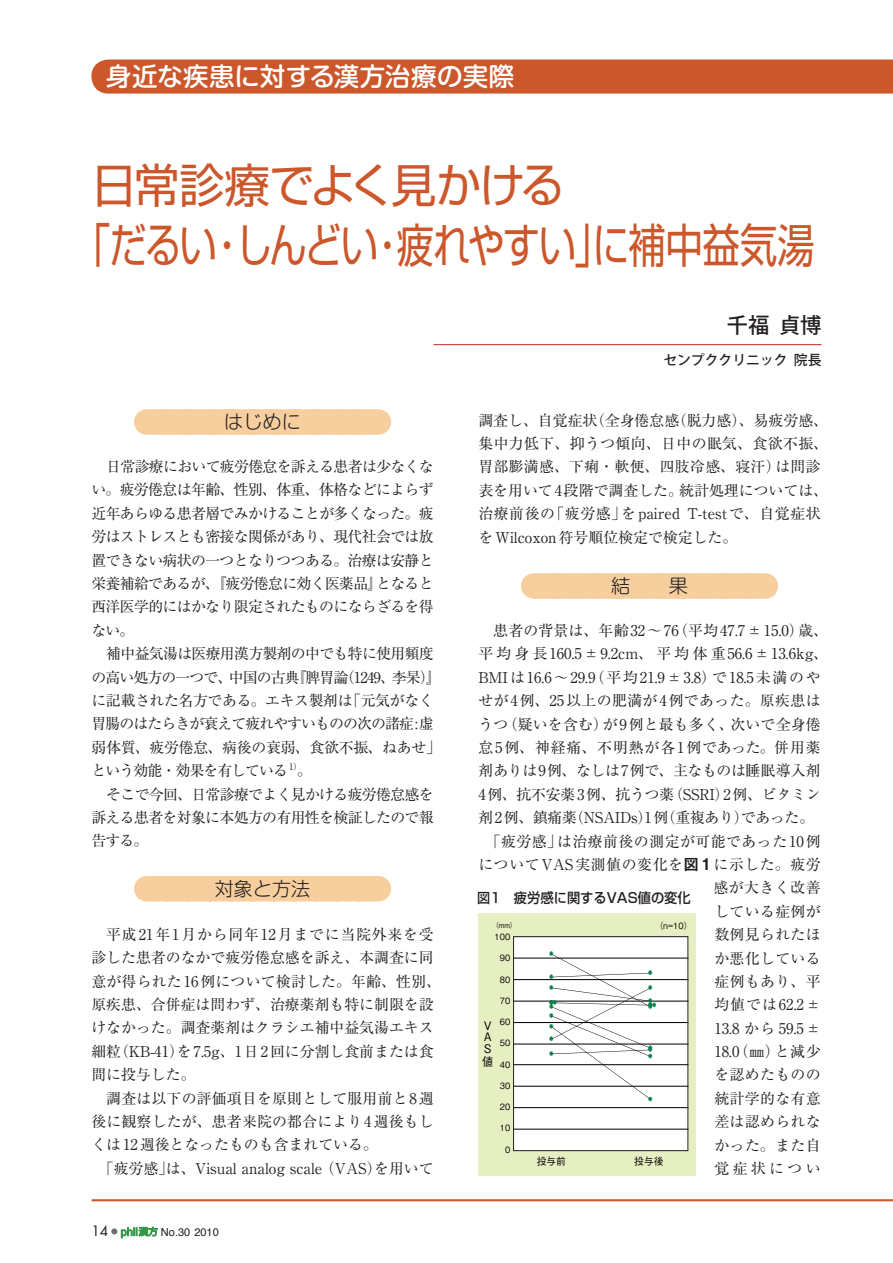
<style>
.page{position:relative;width:893px;height:1263px;background:#fff}
.page>*{position:absolute;margin:0;border:0;box-sizing:border-box;transform-origin:0 0}
.t1{font:46.8px/59.6px "Shin Go Pro Regular 90 pv RKSJ H";letter-spacing:-.04em;color:#cb572b}
.t2{font:25.5px "Shin M Go Pro Medium 90 pv RKSJ H";letter-spacing:.01em;color:#fff}
.t3{font:21.3px "Koz Go Pro Medium 90 pv RKSJ H";color:#231f20}
.t4{font:19.2px "Shin M Go Pro Light 90 pv RKSJ H";color:#231f20}
.t5{font:14.85px/23.4px "Ryumin Pro Regular 90 pv RKSJ H";color:#231f20;text-align:justify}
.t6{font:14.85px/23.4px "Ryumin Pro Regular 90 pv RKSJ H";letter-spacing:-.045em;color:#231f20}
.t7{font:14.85px "Ryumin Pro Regular 90 pv RKSJ H";letter-spacing:.025em;color:#231f20}
.t8{font:14.85px "Ryumin Pro Regular 90 pv RKSJ H";letter-spacing:.115em;color:#231f20}
.t9{font:14.85px "Ryumin Pro Regular 90 pv RKSJ H";letter-spacing:.065em;color:#231f20}
.t10{font:14.85px "Ryumin Pro Regular 90 pv RKSJ H";letter-spacing:.035em;color:#231f20}
.t11{font:14.85px "Ryumin Pro Regular 90 pv RKSJ H";letter-spacing:-.02em;color:#231f20}
.t12{font:14.85px "Ryumin Pro Regular 90 pv RKSJ H";letter-spacing:-.025em;color:#231f20}
.t13{font:14.85px "Ryumin Pro Regular 90 pv RKSJ H";letter-spacing:.06em;color:#231f20}
.t14{font:14.85px "Ryumin Pro Regular 90 pv RKSJ H";letter-spacing:.04em;color:#231f20}
.t15{font:13.8px "Shin Go Pro Medium 90 pv RKSJ H";color:#231f20;scale:.96 1}
.t16{font:13.8px "Koz Go Pro Medium 90 pv RKSJ H";color:#231f20}
.t17{font:11.85px/12px "Gothic BBB Pro Medium 90 pv RKSJ H";color:#030303;text-align:justify;scale:.96 1}
.t18{font:10.95px "Helvetica";color:#231f20}
.t19{font:10.2px "Gothic BBB Pro Medium 90 pv RKSJ H";color:#030303;scale:.96 1}
.t20{font:8.7px "Gothic BBB Pro Medium 90 pv RKSJ H";color:#030303;scale:.96 1}
.t21{font:7.05px "Gothic BBB Pro Medium 90 pv RKSJ H";color:#030303;scale:.96 1}
.s1{font-family:"Futura";font-size:13.8px}
.s2{color:#359847}
.s3{font-family:"Shin Go Pro Regular 90 pv RKSJ H";font-size:9.6px;color:#359847}
.s4{font-family:"Gothic MB101 Pro De Bold 90 pv RKSJ H"}
</style>
<div class="page">
<div style="left:91px;top:60px;width:802px;height:34px;background:#cb572b"></div>
<svg style="left:91px;top:1199px;width:802px;height:2px;background:#d06841"></svg>
<hr style="left:433px;top:344px;width:388px;height:1px;background:#c8242b">
<div style="left:147px;top:409px;width:231px;height:26px;background:#f7ce9e"></div>
<div style="left:147px;top:876px;width:231px;height:25px;background:#f7ce9e"></div>
<div style="left:534px;top:573px;width:231px;height:26px;background:#f7ce9e"></div>
<div style="left:478px;top:913px;width:218px;height:263px;background:#e6efc1"></div>
<div style="left:514px;top:937px;width:174px;height:214px;background:#fff"></div>
<div style="left:513px;top:936px;width:175px;height:215px;border:1px solid #231f20"></div>
<hr style="left:514px;top:1129px;width:174px;height:1px;background:#030303">
<hr style="left:514px;top:1107px;width:174px;height:1px;background:#030303">
<hr style="left:514px;top:1086px;width:174px;height:1px;background:#030303">
<hr style="left:514px;top:1064px;width:174px;height:1px;background:#030303">
<hr style="left:514px;top:1044px;width:174px;height:1px;background:#030303">
<hr style="left:514px;top:1022px;width:174px;height:1px;background:#030303">
<hr style="left:514px;top:1001px;width:174px;height:1px;background:#030303">
<hr style="left:514px;top:979px;width:174px;height:1px;background:#030303">
<hr style="left:514px;top:958px;width:174px;height:1px;background:#030303">
<svg style="left:549px;top:951px;width:107px;height:150px"></svg>
<h2 class="t2" style="left:106px;top:67px;width:410px">身近な疾患に対する漢方治療の実際</h2>
<h1 class="t1" style="left:73px;top:162px;width:744px;text-indent:19px">日常診療でよく見かける<br>「だるい・しんどい・疲れやすい」に補中益気湯</h1>
<p class="t4" style="left:224px;top:415px;width:78px">はじめに</p>
<p class="t5" style="left:91px;top:457px;width:344px;text-indent:15px">日常診療において疲労倦怠を訴える患者は少なくない。疲労倦怠は年齢、性別、体重、体格などによらず近年あらゆる患者層でみかけることが多くなった。疲労はストレスとも密接な関係があり、現代社会では放置できない病状の一つとなりつつある。治療は安静と栄養補給であるが、『疲労倦怠に効く医薬品』となると西洋医学的にはかなり限定されたものにならざるを得ない。</p>
<p class="t6" style="left:91px;top:644px;width:351px;text-indent:15px">補中益気湯は医療用漢方製剤の中でも特に使用頻度の高い処方の一つで、中国の古典『脾胃論（1249、李杲）』に記載された名方である。エキス製剤は「元気がなく胃腸のはたらきが衰えて疲れやすいものの次の諸症:虚弱体質、疲労倦怠、病後の衰弱、食欲不振、ねあせ」という効能・効果を有している <sup>1）</sup>。</p>
<p class="t5" style="left:91px;top:784px;width:344px;text-indent:15px">そこで今回、日常診療でよく見かける疲労倦怠感を訴える患者を対象に本処方の有用性を検証したので報告する。</p>
<p class="t4" style="left:215px;top:881px;width:97px">対象と方法</p>
<p class="t5" style="left:91px;top:924px;width:351px;text-align:left;text-indent:15px">平成21年1月から同年12月までに当院外来を受診した患者のなかで疲労倦怠感を訴え、本調査に同意が得られた16例について検討した。年齢、性別、原疾患、合併症は問わず、治療薬剤も特に制限を設けなかった。調査薬剤はクラシエ補中益気湯エキス細粒（KB-41）を7.5g、1日2回に分割し食前または食間に投与した。</p>
<p class="t5" style="left:106px;top:1088px;width:329px">調査は以下の評価項目を原則として服用前と8週</p>
<p class="t5" style="left:91px;top:1112px;width:344px">後に観察したが、患者来院の都合により4週後もし</p>
<p class="t5" style="left:91px;top:1135px;width:288px">くは12週後となったものも含まれている。</p>
<p class="t5" style="left:99px;top:1158px;width:336px">「疲労感」は、Visual analog scale （VAS）を用いて</p>
<p class="t18" style="left:91px;top:1227px;width:129px"><span class="s1">14</span> <sup>●</sup> <span class="s2">phil</span><span class="s3">漢方</span> No.30 2010</p>
<h3 class="t3" style="left:727px;top:317px;width:96px">千福 貞博</h3>
<p class="t16" style="left:663px;top:355px;width:160px">センプククリニック 院長</p>
<p class="t5" style="left:478px;top:410px;width:351px;text-align:left">調査し、自覚症状（全身倦怠感（脱力感）、易疲労感、集中力低下、抑うつ傾向、日中の眠気、食欲不振、胃部膨満感、下痢・軟便、四肢冷感、寝汗）は問診表を用いて4段階で調査した。統計処理については、治療前後の「疲労感」をpaired T-testで、自覚症状をWilcoxon符号順位検定で検定した。</p>
<p class="t4" style="left:611px;top:579px;width:78px">結　　果</p>
<p class="t5" style="left:493px;top:621px;width:336px">患者の背景は、年齢32～76（平均47.7±15.0）歳、</p>
<p class="t9" style="left:478px;top:648px;width:351px">平均身長160.5±9.2cm、平均体重56.6±13.6kg、</p>
<p class="t8" style="left:478px;top:672px;width:344px">BMIは16.6～29.9（平均21.9±3.8）で18.5未満のや</p>
<p class="t7" style="left:478px;top:695px;width:344px">せが4例、25以上の肥満が4例であった。原疾患は</p>
<p class="t5" style="left:478px;top:714px;width:344px">うつ（疑いを含む）が9例と最も多く、次いで全身倦</p>
<p class="t13" style="left:478px;top:742px;width:344px">怠5例、神経痛、不明熱が各1例であった。併用薬</p>
<p class="t12" style="left:478px;top:765px;width:344px">剤ありは9例、なしは7例で、主なものは睡眠導入剤</p>
<p class="t5" style="left:478px;top:784px;width:344px">4例、抗不安薬3例、抗うつ薬（SSRI）2例、ビタミン</p>
<p class="t11" style="left:478px;top:812px;width:337px">剤2例、鎮痛薬（NSAIDs）1例（重複あり）であった。</p>
<p class="t10" style="left:486px;top:835px;width:336px">「疲労感」は治療前後の測定が可能であった10例</p>
<p class="t14" style="left:478px;top:859px;width:344px">についてVAS実測値の変化を<span class="s4">図1</span>に示した。疲労</p>
<p class="t10" style="left:713px;top:882px;width:109px">感が大きく改善</p>
<p class="t7" style="left:714px;top:905px;width:108px">している症例が</p>
<p class="t7" style="left:714px;top:929px;width:108px">数例見られたほ</p>
<p class="t7" style="left:714px;top:952px;width:108px">か悪化している</p>
<p class="t5" style="left:714px;top:972px;width:108px">症例もあり、平</p>
<p class="t5" style="left:714px;top:995px;width:108px">均値では62.2±</p>
<p class="t5" style="left:714px;top:1018px;width:108px">13.8 から 59.5±</p>
<p class="t5" style="left:714px;top:1042px;width:108px">18.0（㎜）と減少</p>
<p class="t7" style="left:714px;top:1069px;width:108px">を認めたものの</p>
<p class="t7" style="left:714px;top:1093px;width:108px">統計学的な有意</p>
<p class="t7" style="left:714px;top:1116px;width:108px">差は認められな</p>
<p class="t5" style="left:714px;top:1135px;width:108px">かった。また自</p>
<p class="t5" style="left:714px;top:1159px;width:108px">覚症状につい</p>
<p class="t15" style="left:477px;top:892px;width:224px">図1　疲労感に関するVAS値の変化</p>
<p class="t20" style="left:495px;top:934px;width:18px">100</p>
<p class="t20" style="left:500px;top:955px;width:12px">90</p>
<p class="t20" style="left:500px;top:976px;width:12px">80</p>
<p class="t20" style="left:500px;top:997px;width:12px">70</p>
<p class="t20" style="left:500px;top:1018px;width:12px">60</p>
<p class="t20" style="left:500px;top:1040px;width:12px">50</p>
<p class="t20" style="left:500px;top:1061px;width:12px">40</p>
<p class="t20" style="left:500px;top:1082px;width:12px">30</p>
<p class="t20" style="left:500px;top:1103px;width:12px">20</p>
<p class="t20" style="left:500px;top:1125px;width:12px">10</p>
<p class="t20" style="left:505px;top:1146px;width:7px">0</p>
<p class="t21" style="left:492px;top:923px;width:27px">（mm）</p>
<p class="t20" style="left:655px;top:923px;width:40px">（ｎ=10）</p>
<p class="t17" style="left:482px;top:1021px;width:13px">ＶＡＳ値</p>
<p class="t19" style="left:537px;top:1157px;width:32px">投与前</p>
<p class="t19" style="left:634px;top:1157px;width:32px">投与後</p>
</div>
